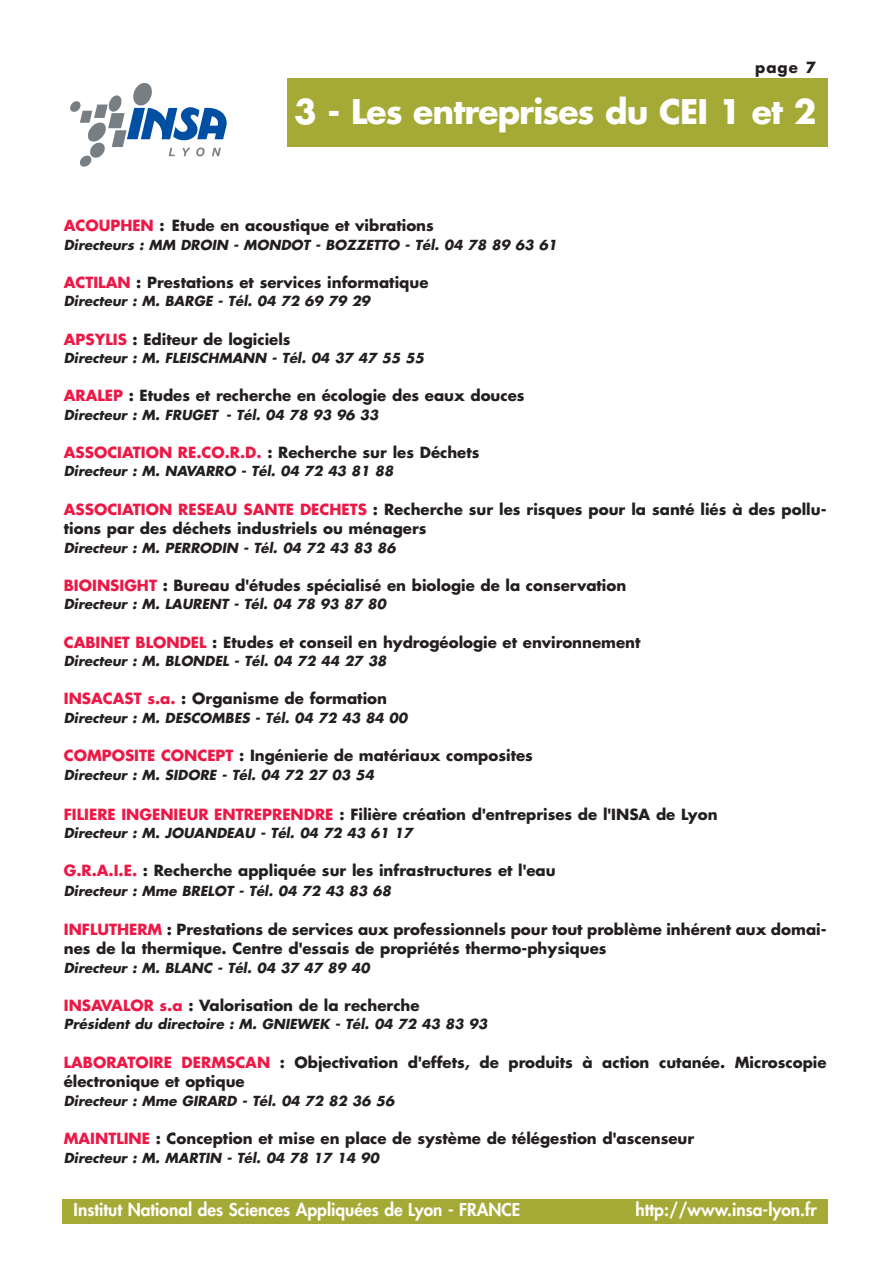
<style>
.page{position:relative;width:893px;height:1263px;background:#fff}
.page>*{position:absolute;margin:0;border:0;box-sizing:border-box;transform-origin:0 0}
.t1{font:700 33px "Futura";letter-spacing:-.03em;color:#fff}
.t2{font:800 17.25px "Futura";color:#fff}
.t3{font:700 15px/19.5px "Futura";color:#231f20}
.t4{font:italic 700 13.5px "Futura";color:#231f20}
.s1{color:#ed1846}
</style>
<div class="page">
<div style="left:288px;top:79px;width:540px;height:68px;background:#a5aa37"></div>
<svg style="left:70px;top:83px;width:157px;height:84px"></svg>
<div style="left:62px;top:1199px;width:766px;height:25px;background:#a5aa37"></div>
<p class="t3" style="left:755px;top:59px;width:62px">page 7</p>
<h1 class="t1" style="left:294px;top:97px;width:523px">3 - Les entreprises du CEI 1 et 2</h1>
<p class="t3" style="left:64px;top:217px;width:371px"><span class="s1">ACOUPHEN</span> : Etude en acoustique et vibrations</p>
<p class="t4" style="left:64px;top:238px;width:495px">Directeurs : MM DROIN - MONDOT - BOZZETTO - Tél. 04 78 89 63 61</p>
<p class="t3" style="left:64px;top:274px;width:366px"><span class="s1">ACTILAN</span> : Prestations et services informatique</p>
<p class="t4" style="left:64px;top:295px;width:308px">Directeur : M. BARGE - Tél. 04 72 69 79 29</p>
<p class="t3" style="left:64px;top:331px;width:228px"><span class="s1">APSYLIS</span> : Editeur de logiciels</p>
<p class="t4" style="left:64px;top:352px;width:362px">Directeur : M. FLEISCHMANN - Tél. 04 37 47 55 55</p>
<p class="t3" style="left:64px;top:387px;width:462px"><span class="s1">ARALEP</span> : Etudes et recherche en écologie des eaux douces</p>
<p class="t4" style="left:64px;top:408px;width:316px">Directeur : M. FRUGET - Tél. 04 78 93 96 33</p>
<p class="t3" style="left:64px;top:444px;width:417px"><span class="s1">ASSOCIATION RE.CO.R.D.</span> : Recherche sur les Déchets</p>
<p class="t4" style="left:64px;top:465px;width:331px">Directeur : M. NAVARRO - Tél. 04 72 43 81 88</p>
<p class="t3" style="left:64px;top:501px;width:764px"><span class="s1">ASSOCIATION RESEAU SANTE DECHETS</span> : Recherche sur les risques pour la santé liés à des pollu&shy;tions par des déchets industriels ou ménagers</p>
<p class="t4" style="left:64px;top:541px;width:333px">Directeur : M. PERRODIN - Tél. 04 72 43 83 86</p>
<p class="t3" style="left:64px;top:577px;width:564px"><span class="s1">BIOINSIGHT</span> : Bureau d'études spécialisé en biologie de la conservation</p>
<p class="t4" style="left:64px;top:598px;width:324px">Directeur : M. LAURENT - Tél. 04 78 93 87 80</p>
<p class="t3" style="left:64px;top:634px;width:578px"><span class="s1">CABINET BLONDEL</span> : Etudes et conseil en hydrogéologie et environnement</p>
<p class="t4" style="left:64px;top:655px;width:324px">Directeur : M. BLONDEL - Tél. 04 72 44 27 38</p>
<p class="t3" style="left:64px;top:690px;width:325px"><span class="s1">INSACAST s.a.</span> : Organisme de formation</p>
<p class="t4" style="left:64px;top:711px;width:345px">Directeur : M. DESCOMBES - Tél. 04 72 43 84 00</p>
<p class="t3" style="left:64px;top:747px;width:470px"><span class="s1">COMPOSITE CONCEPT</span> : Ingénierie de matériaux composites</p>
<p class="t4" style="left:64px;top:769px;width:312px">Directeur : M. SIDORE - Tél. 04 72 27 03 54</p>
<p class="t3" style="left:64px;top:805px;width:655px"><span class="s1">FILIERE INGENIEUR ENTREPRENDRE</span> : Filière création d'entreprises de l'INSA de Lyon</p>
<p class="t4" style="left:64px;top:827px;width:350px">Directeur : M. JOUANDEAU - Tél. 04 72 43 61 17</p>
<p class="t3" style="left:64px;top:862px;width:493px"><span class="s1">G.R.A.I.E.</span> : Recherche appliquée sur les infrastructures et l'eau</p>
<p class="t4" style="left:64px;top:885px;width:329px">Directeur : Mme BRELOT - Tél. 04 72 43 83 68</p>
<p class="t3" style="left:64px;top:921px;width:764px"><span class="s1">INFLUTHERM</span> : Prestations de services aux professionnels pour tout problème inhérent aux domai&shy;nes de la thermique. Centre d'essais de propriétés thermo-physiques</p>
<p class="t4" style="left:64px;top:961px;width:307px">Directeur : M. BLANC - Tél. 04 37 47 89 40</p>
<p class="t3" style="left:64px;top:997px;width:357px"><span class="s1">INSAVALOR s.a</span> : Valorisation de la recherche</p>
<p class="t4" style="left:64px;top:1018px;width:425px">Président du directoire : M. GNIEWEK - Tél. 04 72 43 83 93</p>
<p class="t3" style="left:64px;top:1054px;width:764px"><span class="s1">LABORATOIRE DERMSCAN</span> : Objectivation d'effets, de produits à action cutanée. Microscopie électronique et optique</p>
<p class="t4" style="left:64px;top:1094px;width:332px">Directeur : Mme GIRARD - Tél. 04 72 82 36 56</p>
<p class="t3" style="left:64px;top:1130px;width:632px"><span class="s1">MAINTLINE</span> : Conception et mise en place de système de télégestion d'ascenseur</p>
<p class="t4" style="left:64px;top:1152px;width:317px">Directeur : M. MARTIN - Tél. 04 78 17 14 90</p>
<p class="t2" style="left:74px;top:1201px;width:448px">Institut National des Sciences Appliquées de Lyon - FRANCE</p>
<p class="t2" style="left:635px;top:1201px;width:183px">http://www.insa-lyon.fr</p>
</div>
